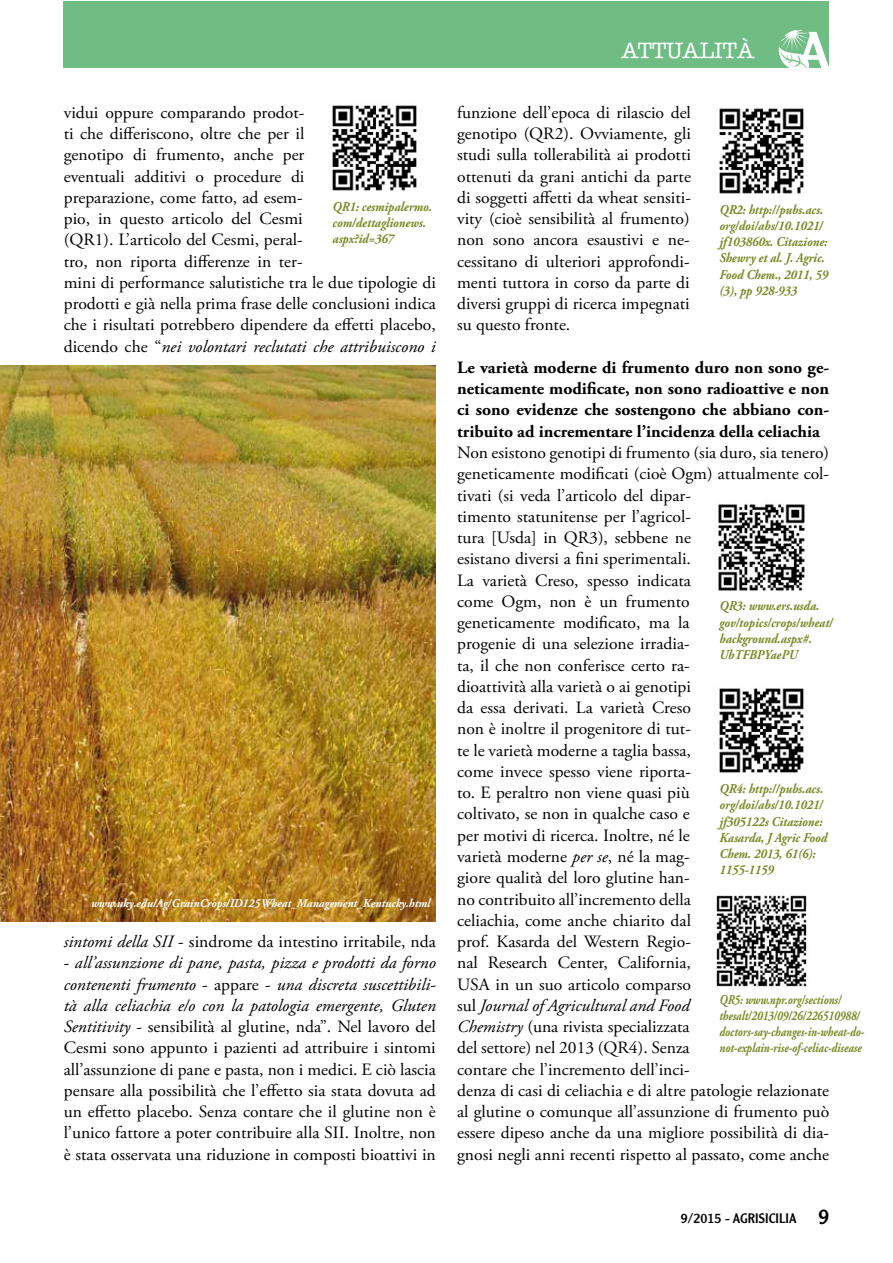
<style>
.page{position:relative;width:893px;height:1263px;background:#fff}
.page>*{position:absolute;margin:0;border:0;box-sizing:border-box;transform-origin:0 0}
.t1{font:500 22.5px "American Typewriter";color:#fff}
.t2{font:17.25px/21.3px "Adobe Garamond Pro";color:#000}
.t3{font:700 17.25px/21.3px "Adobe Garamond Pro";color:#000;text-align:justify}
.t4{font:italic 700 13.5px/16.2px "Adobe Garamond Pro";color:#798823;scale:.9 1}
.t5{font:italic 700 13.5px/16.2px "Adobe Garamond Pro";color:#798823;scale:.8 1}
.t6{font:13.5px "Clearface Gothic LH";color:#000}
.t7{font:italic 700 12px "Adobe Garamond Pro";color:#fff;scale:.95 1}
.s1{font-style:italic}
.s2{font-size:21px}
</style>
<div class="page">
<div style="left:64px;top:1px;width:765px;height:67px;background:#6fbc85"></div>
<svg style="left:779px;top:30px;width:50px;height:38px"></svg>
<img style="left:0;top:366px;width:436px;height:555px">
<img style="left:332px;top:105px;width:85px;height:86px">
<img style="left:719px;top:108px;width:85px;height:86px">
<img style="left:718px;top:504px;width:87px;height:87px">
<img style="left:719px;top:688px;width:85px;height:85px">
<img style="left:716px;top:895px;width:91px;height:92px">
<h1 class="t1" style="left:621px;top:38px;width:135px">ATTUALITÀ</h1>
<p class="t2" style="left:457px;top:102px;width:235px;text-align:justify">funzione dell’epoca di rilascio del genotipo (QR2). Ovviamente, gli studi sulla tollerabilità ai prodotti ottenuti da grani antichi da parte di soggetti affetti da wheat sensiti&shy;vity (cioè sensibilità al frumento) non sono ancora esaustivi e ne&shy;cessitano di ulteriori approfondi&shy;menti tuttora in corso da parte di diversi gruppi di ricerca impegnati su questo fronte.</p>
<p class="t3" style="left:457px;top:357px;width:374px">Le varietà moderne di frumento duro non sono ge&shy;neticamente modificate, non sono radioattive e non ci sono evidenze che sostengono che abbiano con&shy;tribuito ad incrementare l’incidenza della celiachia</p>
<p class="t2" style="left:457px;top:442px;width:374px">Non esistono genotipi di frumento (sia duro, sia tenero) geneticamente modificati (cioè Ogm) attualmente col&shy;tivati (si veda l’articolo del dipar-<br>timento statunitense per l’agricol-<br>tura [Usda] in QR3), sebbene ne<br>esistano diversi a fini sperimentali.<br>La varietà Creso, spesso indicata<br>come Ogm, non è un frumento<br>geneticamente modificato, ma la<br>progenie di una selezione irradia-<br>ta, il che non conferisce certo ra-<br>dioattività alla varietà o ai genotipi<br>da essa derivati. La varietà Creso<br>non è inoltre il progenitore di tut-<br>te le varietà moderne a taglia bassa,<br>come invece spesso viene riporta-<br>to. E peraltro non viene quasi più<br>coltivato, se non in qualche caso e<br>per motivi di ricerca. Inoltre, né le<br>varietà moderne <span class="s1">per se</span>, né la mag-<br>giore qualità del loro glutine han-<br>no contribuito all’incremento della<br>celiachia, come anche chiarito dal<br>prof. Kasarda del Western Regio-<br>nal Research Center, California,<br>USA in un suo articolo comparso<br>sul <span class="s1">Journal of Agricultural and Food<br>Chemistry</span> (una rivista specializzata<br>del settore) nel 2013 (QR4). Senza<br>contare che l’incremento dell’inci-<br>denza di casi di celiachia e di altre patologie relazionate al glutine o comunque all’assunzione di frumento può essere dipeso anche da una migliore possibilità di dia&shy;gnosi negli anni recenti rispetto al passato, come anche</p>
<p class="t2" style="left:64px;top:102px;width:374px">vidui oppure comparando prodot-<br>ti che differiscono, oltre che per il<br>genotipo di frumento, anche per<br>eventuali additivi o procedure di<br>preparazione, come fatto, ad esem-<br>pio, in questo articolo del Cesmi<br>(QR1). L’articolo del Cesmi, peral-<br>tro, non riporta differenze in ter-<br>mini di performance salutistiche tra le due tipologie di prodotti e già nella prima frase delle conclusioni indica che i risultati potrebbero dipendere da effetti placebo, dicendo che “<span class="s1">nei volontari reclutati che attribuiscono i</span></p>
<p class="t4" style="left:333px;top:199px;width:112px">QR1: cesmipalermo. com/dettaglionews. aspx?id=367</p>
<p class="t4" style="left:719px;top:202px;width:122px">QR2: http://pubs.acs. org/doi/abs/10.1021/ jf103860x. Citazione:<br>Shewry et al. J. Agric.<br>Food Chem., 2011, 59 (3), pp 928-933</p>
<p class="t4" style="left:719px;top:598px;width:128px">QR3: www.ers.usda. gov/topics/crops/wheat/ background.aspx#.<br>UbTFBPYaePU</p>
<p class="t4" style="left:719px;top:781px;width:121px">QR4: http://pubs.acs. org/doi/abs/10.1021/ jf305122s Citazione:<br>Kasarda, J Agric Food<br>Chem. 2013, 61(6):<br>1155-1159</p>
<p class="t7" style="left:91px;top:897px;width:359px">www.uky.edu/Ag/GrainCrops/ID125Wheat_Management_Kentucky.html</p>
<p class="t2" style="left:64px;top:931px;width:374px"><span class="s1">sintomi della SII</span> - sindrome da intestino irritabile, nda</p>
<p class="t2" style="left:64px;top:953px;width:374px;text-align:justify">- <span class="s1">all’assunzione di pane, pasta, pizza e prodotti da forno contenenti frumento</span> - appare - <span class="s1">una discreta suscettibili&shy;tà alla celiachia e/o con la patologia emergente, Gluten Sentitivity</span> - sensibilità al glutine, nda”. Nel lavoro del Cesmi sono appunto i pazienti ad attribuire i sintomi all’assunzione di pane e pasta, non i medici. E ciò lascia pensare alla possibilità che l’effetto sia stata dovuta ad un effetto placebo. Senza contare che il glutine non è l’unico fattore a poter contribuire alla SII. Inoltre, non è stata osservata una riduzione in composti bioattivi in</p>
<p class="t5" style="left:719px;top:991px;width:182px">QR5: www.npr.org/sections/ thesalt/2013/09/26/226510988/ doctors-say-changes-in-wheat-do&shy;not-explain-rise-of-celiac-disease</p>
<p class="t6" style="left:681px;top:1209px;width:150px">9/2015 - AGRISICILIA <span class="s2">9</span></p>
</div>
